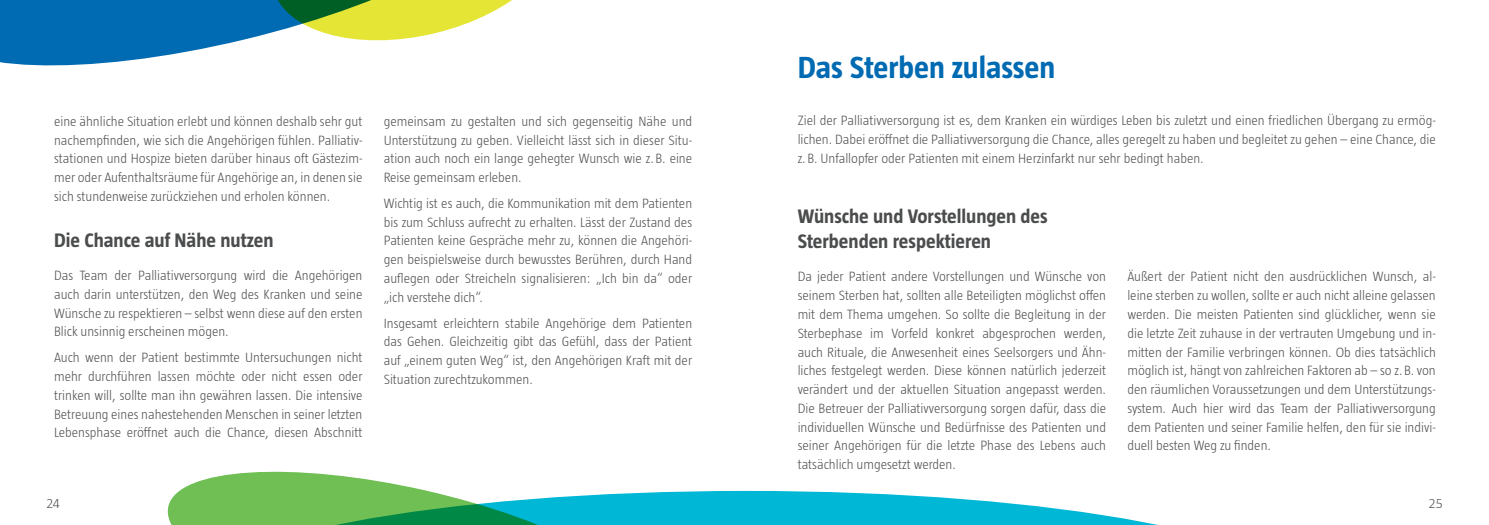
<style>
.page{position:relative;width:1489px;height:525px;background:#fff}
.page>*{position:absolute;margin:0;border:0;box-sizing:border-box;transform-origin:0 0}
.t1{font:700 31.25px "Taz Hexal";color:#006ab2}
.t2{font:700 20px/25px "Taz Hexal";color:#4b4c4d}
.t3{font:300 13.75px/18.8px "Taz Hexal";color:#4b4c4d;text-align:justify}
</style>
<div class="page">
<svg style="left:0;top:0;width:262px;height:66px;background:#247fbd"></svg>
<svg style="left:262px;top:0;width:250px;height:41px"></svg>
<svg style="left:658px;top:490px;width:495px;height:34px;fill:#00b7d6"></svg>
<svg style="left:167px;top:471px;width:491px;height:53px"></svg>
<p class="t3" style="left:54px;top:111px;width:310px">eine ähnliche Situation erlebt und können deshalb sehr gut nachempfinden, wie sich die Angehörigen fühlen. Palliativ&shy;stationen und Hospize bieten darüber hinaus oft Gästezim&shy;mer oder Aufenthaltsräume für Angehörige an, in denen sie sich stundenweise zurückziehen und erholen können.</p>
<h2 class="t2" style="left:54px;top:227px;width:221px">Die Chance auf Nähe nutzen</h2>
<p class="t3" style="left:54px;top:266px;width:310px">Das Team der Palliativversorgung wird die Angehörigen auch darin unterstützen, den Weg des Kranken und seine Wünsche zu respektieren – selbst wenn diese auf den ersten Blick unsinnig erscheinen mögen.</p>
<p class="t3" style="left:54px;top:348px;width:310px">Auch wenn der Patient bestimmte Untersuchungen nicht mehr durchführen lassen möchte oder nicht essen oder trinken will, sollte man ihn gewähren lassen. Die intensive Betreuung eines nahestehenden Menschen in seiner letzten Lebensphase eröffnet auch die Chance, diesen Abschnitt</p>
<p class="t3" style="left:384px;top:111px;width:310px">gemeinsam zu gestalten und sich gegenseitig Nähe und Unterstützung zu geben. Vielleicht lässt sich in dieser Situ&shy;ation auch noch ein lange gehegter Wunsch wie z.B. eine Reise gemeinsam erleben.</p>
<p class="t3" style="left:384px;top:194px;width:310px">Wichtig ist es auch, die Kommunikation mit dem Patienten bis zum Schluss aufrecht zu erhalten. Lässt der Zustand des Patienten keine Gespräche mehr zu, können die Angehöri&shy;gen beispielsweise durch bewusstes Berühren, durch Hand auflegen oder Streicheln signalisieren: „Ich bin da“ oder „ich verstehe dich“.</p>
<p class="t3" style="left:384px;top:313px;width:310px">Insgesamt erleichtern stabile Angehörige dem Patienten das Gehen. Gleichzeitig gibt das Gefühl, dass der Patient auf „einem guten Weg“ ist, den Angehörigen Kraft mit der Situation zurechtzukommen.</p>
<h1 class="t1" style="left:797px;top:50px;width:259px">Das Sterben zulassen</h1>
<p class="t3" style="left:797px;top:111px;width:639px">Ziel der Palliativversorgung ist es, dem Kranken ein würdiges Leben bis zuletzt und einen friedlichen Übergang zu ermög&shy;lichen. Dabei eröffnet die Palliativversorgung die Chance, alles geregelt zu haben und begleitet zu gehen – eine Chance, die z.B. Unfallopfer oder Patienten mit einem Herzinfarkt nur sehr bedingt haben.</p>
<h2 class="t2" style="left:797px;top:204px;width:251px">Wünsche und Vorstellungen des<br>Sterbenden respektieren</h2>
<p class="t3" style="left:797px;top:267px;width:310px">Da jeder Patient andere Vorstellungen und Wünsche von seinem Sterben hat, sollten alle Beteiligten möglichst offen mit dem Thema umgehen. So sollte die Begleitung in der Sterbephase im Vorfeld konkret abgesprochen werden, auch Rituale, die Anwesenheit eines Seelsorgers und Ähn&shy;liches festgelegt werden. Diese können natürlich jederzeit verändert und der aktuellen Situation angepasst werden.<br>Die Betreuer der Palliativversorgung sorgen dafür, dass die individuellen Wünsche und Bedürfnisse des Patienten und seiner Angehörigen für die letzte Phase des Lebens auch tatsächlich umgesetzt werden.</p>
<p class="t3" style="left:1127px;top:267px;width:310px">Äußert der Patient nicht den ausdrücklichen Wunsch, al&shy;leine sterben zu wollen, sollte er auch nicht alleine gelassen werden. Die meisten Patienten sind glücklicher, wenn sie die letzte Zeit zuhause in der vertrauten Umgebung und in&shy;mitten der Familie verbringen können. Ob dies tatsächlich möglich ist, hängt von zahlreichen Faktoren ab – so z.B. von den räumlichen Voraussetzungen und dem Unterstützungs&shy;system. Auch hier wird das Team der Palliativversorgung dem Patienten und seiner Familie helfen, den für sie indivi&shy;duell besten Weg zu finden.</p>
<p class="t3" style="left:46px;top:494px;width:15px">24</p>
<p class="t3" style="left:1428px;top:494px;width:15px">25</p>
</div>
